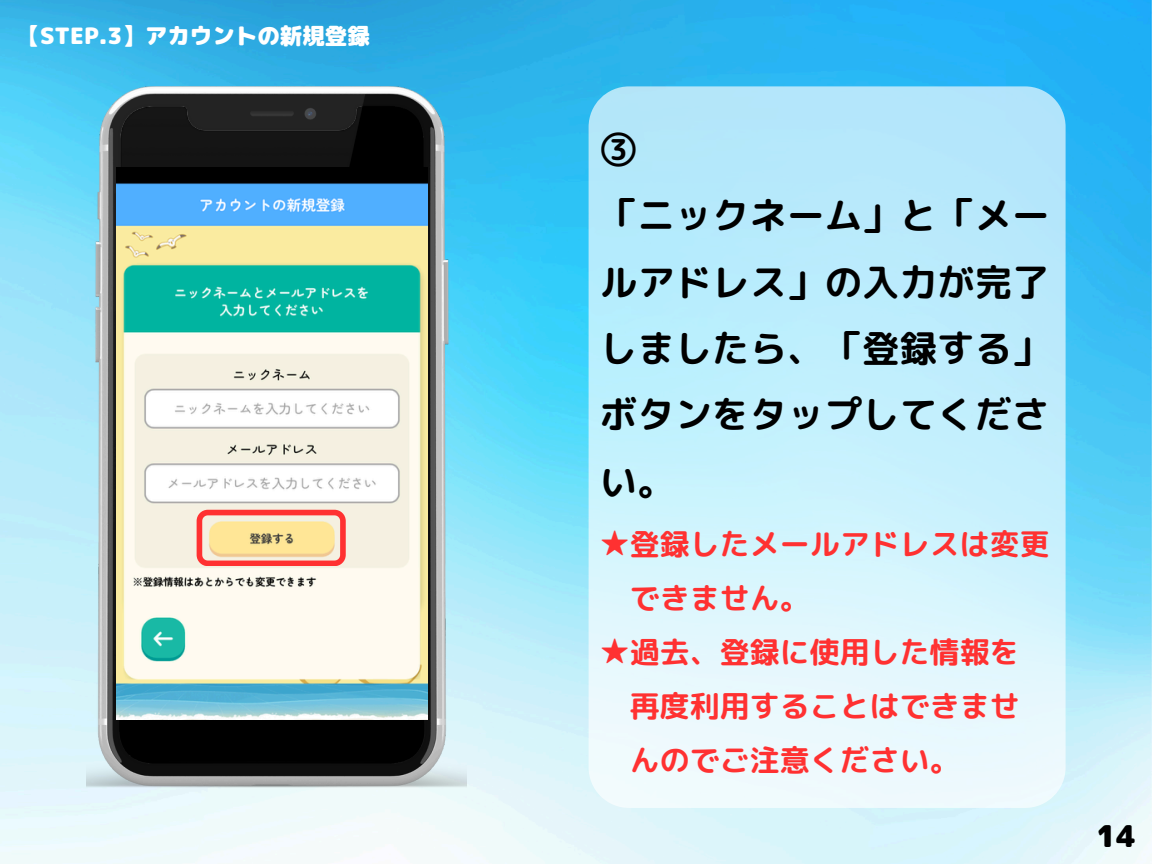
<style>
.page{position:relative;width:1152px;height:864px;background:#fff}
.page>*{position:absolute;margin:0;border:0;box-sizing:border-box;transform-origin:0 0}
.t1{font:37.5px/66.3px "rounded mplus 1 p bold";color:#000}
.t2{font:30px/54px "rounded mplus 1 p bold";color:#ff3131}
.t3{font:30px "rounded mplus 1 p black";color:#000}
.t4{font:22.5px "rounded mplus 1 p black";color:#fff}
</style>
<div class="page">
<img style="left:0;top:0;width:1152px;height:864px">
<svg style="left:589px;top:86px;width:477px;height:722px;background:#caf0fc"></svg>
<img style="left:86px;top:86px;width:381px;height:701px">
<img style="left:117px;top:168px;width:310px;height:552px">
<svg style="left:197px;top:510px;width:149px;height:56px;background:#f6b68c"></svg>
<p class="t4" style="left:18px;top:20px;width:354px">【STEP.3】アカウントの新規登録</p>
<h1 class="t1" style="left:600px;top:115px;width:451px">③<br>「ニックネーム」と「メールアドレス」の入力が完了しましたら、「登録する」ボタンをタップしてください。</h1>
<h2 class="t2" style="left:630px;top:517px;width:421px;text-indent:-30px">★登録したメールアドレスは変更できません。</h2>
<h2 class="t2" style="left:630px;top:625px;width:391px;text-align:justify;text-indent:-30px">★過去、登録に使用した情報を再度利用することはできませんのでご注意ください。</h2>
<p class="t3" style="left:1096px;top:815px;width:41px">14</p>
</div>
